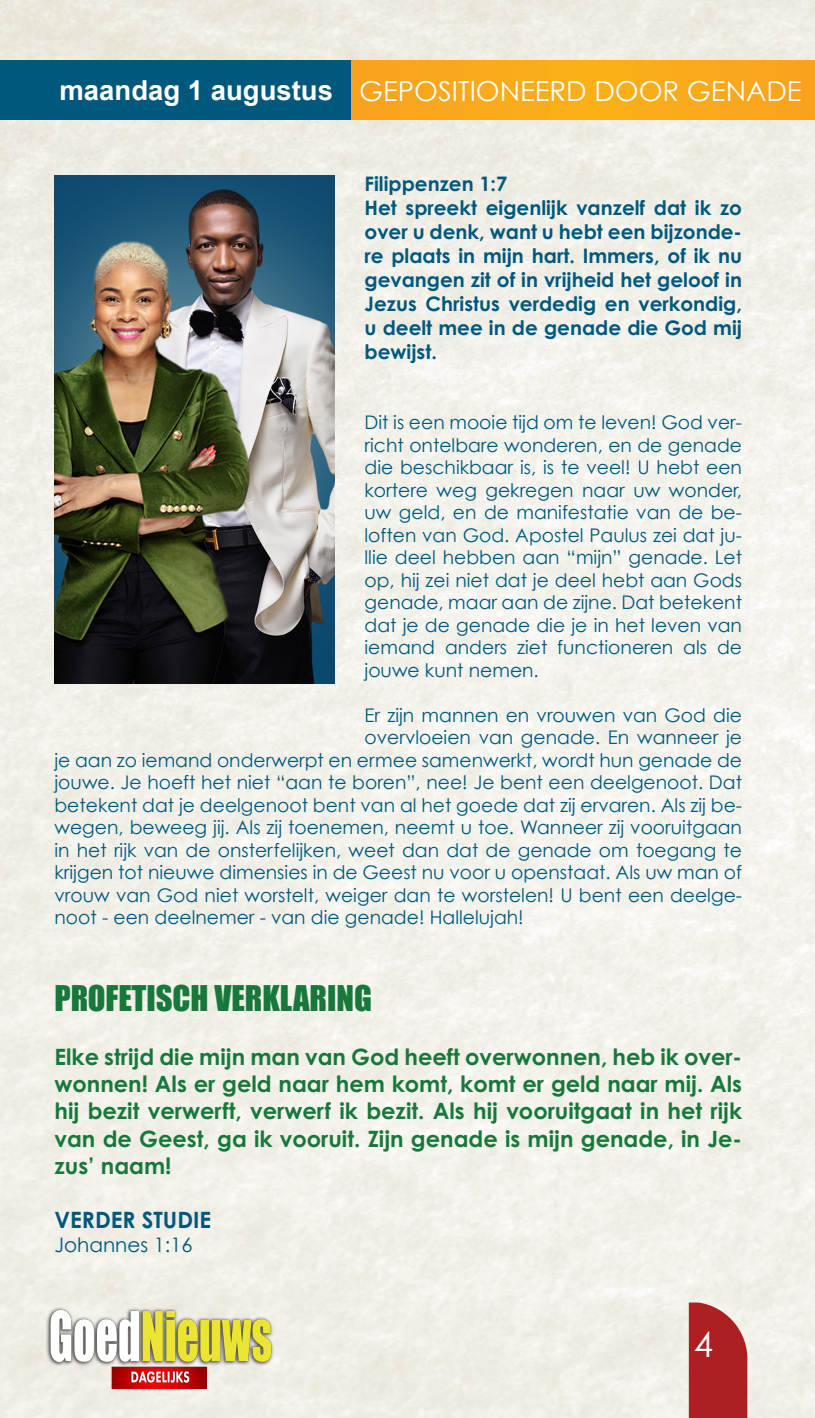
<style>
.page{position:relative;width:815px;height:1418px;background:#fff}
.page>*{position:absolute;margin:0;border:0;box-sizing:border-box;transform-origin:0 0}
.t1{font:35px "Century Gothic";color:#fff}
.t2{font:32.5px "Impact";color:#18783c}
.t3{font:27.5px "Century Gothic";color:#fff}
.t4{font:700 27.5px "Arial";color:#fff}
.t5{font:700 22.5px/27px "Century Gothic Pro";color:#18783c;text-align:justify}
.t6{font:700 22.5px "Century Gothic Pro";color:#00587c}
.t7{font:700 20px/24px "Century Gothic Pro";color:#00587c;text-align:justify}
.t8{font:20px "Century Gothic";color:#00587c}
.t9{font:18.75px/22.5px "Century Gothic";color:#00587c;text-align:justify}
</style>
<div class="page">
<img style="left:0;top:0;width:815px;height:1417px">
<div style="left:168px;top:60px;width:647px;height:60px;background:#f9a91c"></div>
<div style="left:0;top:60px;width:351px;height:60px;background:#00587c"></div>
<div style="left:689px;top:1302px;width:58px;height:115px;background:#ac1f22"></div>
<img style="left:39px;top:1305px;width:246px;height:88px">
<img style="left:55px;top:176px;width:279px;height:507px">
<p class="t4" style="left:60px;top:72px;width:275px">maandag 1 augustus</p>
<p class="t3" style="left:359px;top:74px;width:444px">GEPOSITIONEERD DOOR GENADE</p>
<p class="t7" style="left:365px;top:171px;width:144px">Filippenzen 1:7</p>
<p class="t7" style="left:365px;top:195px;width:379px">Het spreekt eigenlijk vanzelf dat ik zo over u denk, want u hebt een bijzonde&shy;re plaats in mijn hart. Immers, of ik nu gevangen zit of in vrijheid het geloof in Jezus Christus verdedig en verkondig, u deelt mee in de genade die God mij bewijst.</p>
<p class="t9" style="left:365px;top:411px;width:379px">Dit is een mooie tijd om te leven! God ver&shy;richt ontelbare wonderen, en de genade die beschikbaar is, is te veel! U hebt een kortere weg gekregen naar uw wonder, uw geld, en de manifestatie van de be&shy;loften van God. Apostel Paulus zei dat ju&shy;llie deel hebben aan “mijn” genade. Let op, hij zei niet dat je deel hebt aan Gods genade, maar aan de zijne. Dat betekent dat je de genade die je in het leven van iemand anders ziet functioneren als de jouwe kunt nemen.</p>
<p class="t9" style="left:365px;top:703px;width:379px">Er zijn mannen en vrouwen van God die</p>
<p class="t9" style="left:365px;top:726px;width:379px">overvloeien van genade. En wanneer je</p>
<p class="t9" style="left:55px;top:748px;width:689px">je aan zo iemand onderwerpt en ermee samenwerkt, wordt hun genade de</p>
<p class="t9" style="left:55px;top:771px;width:689px">jouwe. Je hoeft het niet “aan te boren”, nee! Je bent een deelgenoot. Dat</p>
<p class="t9" style="left:55px;top:793px;width:689px">betekent dat je deelgenoot bent van al het goede dat zij ervaren. Als zij be-</p>
<p class="t9" style="left:55px;top:816px;width:689px">wegen, beweeg jij. Als zij toenemen, neemt u toe. Wanneer zij vooruitgaan</p>
<p class="t9" style="left:55px;top:838px;width:689px">in het rijk van de onsterfelijken, weet dan dat de genade om toegang te</p>
<p class="t9" style="left:55px;top:861px;width:689px">krijgen tot nieuwe dimensies in de Geest nu voor u openstaat. Als uw man of</p>
<p class="t9" style="left:55px;top:883px;width:689px">vrouw van God niet worstelt, weiger dan te worstelen! U bent een deelge-</p>
<p class="t9" style="left:55px;top:906px;width:471px">noot - een deelnemer - van die genade! Hallelujah!</p>
<p class="t2" style="left:55px;top:973px;width:319px">PROFETISCH VERKLARING</p>
<p class="t5" style="left:55px;top:1043px;width:689px">Elke strijd die mijn man van God heeft overwonnen, heb ik over&shy;wonnen! Als er geld naar hem komt, komt er geld naar mij. Als hij bezit verwerft, verwerf ik bezit. Als hij vooruitgaat in het rijk van de Geest, ga ik vooruit. Zijn genade is mijn genade, in Je&shy;zus’ naam!</p>
<p class="t6" style="left:55px;top:1205px;width:158px">VERDER STUDIE</p>
<p class="t8" style="left:55px;top:1232px;width:140px">Johannes 1:16</p>
<h1 class="t1" style="left:694px;top:1322px;width:21px">4</h1>
</div>
